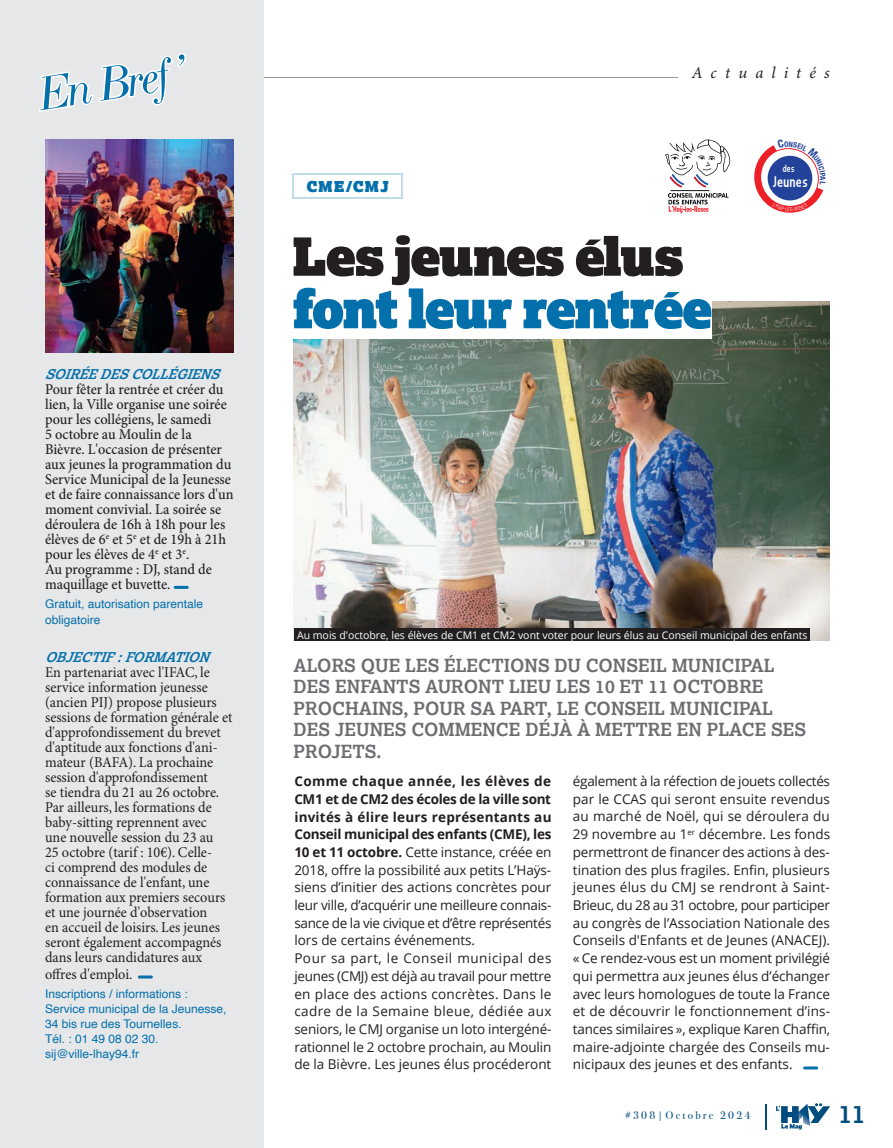
<style>
.page{position:relative;width:893px;height:1148px;background:#fff}
.page>*{position:absolute;margin:0;border:0;box-sizing:border-box;transform-origin:0 0}
.t1{font:52.5px "Lexia Advertising";letter-spacing:-.035em;color:#0470ab}
.t2{font:52.5px "Lexia Advertising";letter-spacing:-.015em;color:#231f20}
.t3{font:italic 46.35px "LTC Bodoni 175";color:#0470ab}
.t4{font:700 25.05px "Lexia";color:#004c7f}
.t5{font:700 18px/21.6px "Lexia";color:#6c6d70}
.t6{font:italic 16.5px "Minion Pro";letter-spacing:.49em;color:#231f20}
.t7{font:15.45px "Bimbo JVE";color:#fff}
.t8{font:15px/15px "Minion Pro";color:#231f20;scale:.95 1}
.t9{font:500 15px/15px "Minion Pro";color:#231f20;scale:.95 1}
.t10{font:15px "Lexia Advertising";letter-spacing:.1em;color:#0470ab}
.t11{font:13.5px/17.7px "Open Sans";color:#231f20}
.t12{font:italic 700 13.5px "Lexia";color:#0470ab}
.t13{font:12px/15px "Helvetica";color:#0470ab}
.t14{font:11.1px "Bodoni Svty Two ITCTT";letter-spacing:.2em;color:#004c7f}
.t15{font:10.5px "Open Sans";color:#fff}
.t16{font:10.2px "Bimbo JVE";color:#fff}
.s1{font-weight:700}
</style>
<div class="page">
<hr style="left:148px;top:77px;width:529px;height:1px;background:#939598">
<svg style="left:776px;top:1103px;width:53px;height:26px"></svg>
<svg style="left:292px;top:173px;width:111px;height:26px"></svg>
<img style="left:293px;top:301px;width:536px;height:339px">
<div style="left:292px;top:285px;width:420px;height:54px;background:#fff"></div>
<div style="left:0;top:0;width:263px;height:1147px;background:#e6e7e9"></div>
<hr style="left:174px;top:586px;width:14px;height:3px;background:#0470ab;border-radius:2px">
<hr style="left:138px;top:975px;width:15px;height:3px;background:#0470ab;border-radius:2px">
<svg style="left:39px;top:53px;width:147px;height:59px"></svg>
<img style="left:45px;top:139px;width:188px;height:213px">
<hr style="left:802px;top:1066px;width:15px;height:3px;background:#0470ab;border-radius:2px">
<svg style="left:668px;top:193px;width:60px;height:20px"></svg>
<svg style="left:665px;top:139px;width:65px;height:48px"></svg>
<hr style="left:670px;top:190px;width:39px;height:1px;background:#141719">
<div style="left:294px;top:628px;width:515px;height:12px;background:#231f20"></div>
<svg style="left:754px;top:145px;width:70px;height:68px"></svg>
<h2 class="t3" style="left:35px;top:69px;width:150px;rotate:-9deg">En Bref ’</h2>
<p class="t12" style="left:45px;top:365px;width:181px">SOIRÉEDESCOLLÉGIENS</p>
<p class="t9" style="left:45px;top:381px;width:200px">Pour fêter la rentrée et créer du lien, la Ville organise une soirée pour les collégiens, le samedi<br>5 octobre au Moulin de la<br>Bièvre. L'occasion de présenter aux jeunes la programmation du<br>Service Municipal de la Jeunesse et de faire connaissance lors d'un moment convivial. La soirée se déroulera de 16h à 18h pour les élèves de 6<sup>e</sup> et 5<sup>e</sup> et de 19h à 21h pour les élèves de 4<sup>e</sup> et 3<sup>e</sup>.<br>Au programme : DJ, stand de maquillage et buvette.</p>
<p class="t13" style="left:45px;top:596px;width:160px;line-height:16.2px">Gratuit, autorisation parentale obligatoire</p>
<p class="t12" style="left:45px;top:648px;width:171px">OBJECTIF:FORMATION</p>
<p class="t8" style="left:45px;top:665px;width:199px">En partenariat avec l'IFAC, le service information jeunesse (ancien PIJ) propose plusieurs sessions de formation générale et d'approfondissement du brevet d'aptitude aux fonctions d'ani&shy;mateur (BAFA). La prochaine session d'approfondissement<br>se tiendra du 21 au 26 octobre.<br>Par ailleurs, les formations de baby-sitting reprennent avec<br>une nouvelle session du 23 au<br>25 octobre (tarif : 10€). Celle-<br>ci comprend des modules de connaissance de l'enfant, une formation aux premiers secours et une journée d'observation<br>en accueil de loisirs. Les jeunes seront également accompagnés dans leurs candidatures aux offres d'emploi.</p>
<p class="t13" style="left:45px;top:986px;width:183px">Inscriptions / informations :<br>Service municipal de la Jeunesse,<br>34 bis rue des Tournelles.<br>Tél. : 01 49 08 02 30. sij@ville-lhay94.fr</p>
<p class="t10" style="left:306px;top:176px;width:83px">CME/CMJ</p>
<p class="t6" style="left:691px;top:62px;width:139px">Actualités</p>
<p class="t16" style="left:782px;top:163px;width:14px">des</p>
<p class="t7" style="left:772px;top:172px;width:37px">Jeunes</p>
<h1 class="t2" style="left:292px;top:222px;width:393px">Les jeunes élus</h1>
<h1 class="t1" style="left:292px;top:275px;width:421px">font leur rentrée</h1>
<p class="t15" style="left:297px;top:627px;width:512px">Au mois d'octobre, les élèves de CM1 et CM2 vont voter pour leurs élus au Conseil municipal des enfants</p>
<h3 class="t5" style="left:293px;top:653px;width:514px">ALORS QUE LES ÉLECTIONS DU CONSEIL MUNICIPAL DES ENFANTS AURONT LIEU LES 10 ET 11 OCTOBRE PROCHAINS, POUR SA PART, LE CONSEIL MUNICIPAL DES JEUNES COMMENCE DÉJÀ À METTRE EN PLACE SES PROJETS.</h3>
<p class="t11" style="left:294px;top:772px;width:258px"><span class="s1">Comme chaque année, les élèves de CM1 et de CM2 des écoles de la ville sont invités à élire leurs représentants au Conseil municipal des enfants (CME), les 10 et 11 octobre.</span> Cette instance, créée en 2018, offre la possibilité aux petits L’Haÿs&shy;siens d’initier des actions concrètes pour leur ville, d’acquérir une meilleure connais&shy;sance de la vie civique et d’être représentés lors de certains événements.<br>Pour sa part, le Conseil municipal des jeunes (CMJ) est déjà au travail pour mettre en place des actions concrètes. Dans le cadre de la Semaine bleue, dédiée aux seniors, le CMJ organise un loto intergéné&shy;rationnel le 2 octobre prochain, au Moulin de la Bièvre. Les jeunes élus procéderont</p>
<p class="t11" style="left:572px;top:772px;width:258px;text-align:justify">également à la réfection de jouets collectés par le CCAS qui seront ensuite revendus au marché de Noël, qui se déroulera du 29 novembre au 1<sup>er</sup> décembre. Les fonds permettront de financer des actions à des&shy;tination des plus fragiles. Enfin, plusieurs jeunes élus du CMJ se rendront à Saint-Brieuc, du 28 au 31 octobre, pour participer au congrès de l’Association Nationale des Conseils d'Enfants et de Jeunes (ANACEJ). « Ce rendez-vous est un moment privilégié qui permettra aux jeunes élus d’échanger avec leurs homologues de toute la France et de découvrir le fonctionnement d’ins&shy;tances similaires », explique Karen Chaffin, maire-adjointe chargée des Conseils mu&shy;nicipaux des jeunes et des enfants.</p>
<p class="t14" style="left:624px;top:1105px;width:127px">#308|Octobre 2024</p>
<h3 class="t4" style="left:838px;top:1098px;width:28px">11</h3>
</div>
